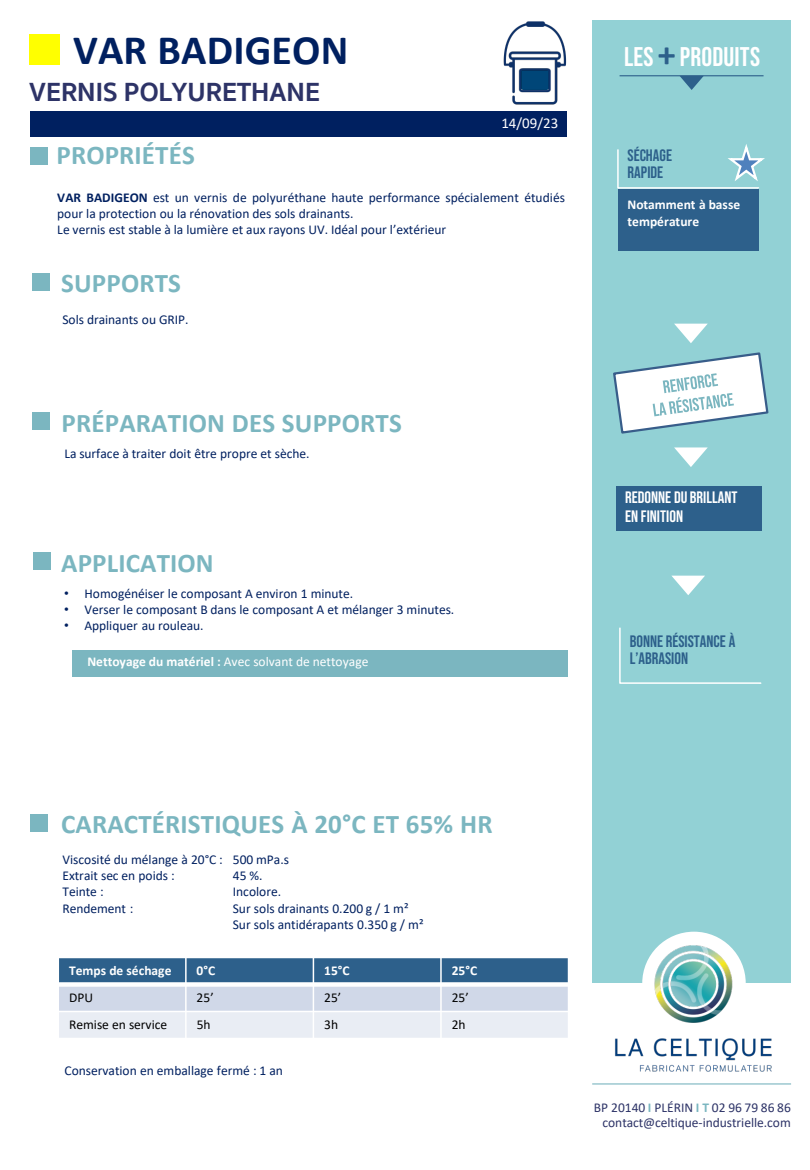
<style>
.page{position:relative;width:810px;height:1170px;background:#fff}
.page>*{position:absolute;margin:0;border:0;box-sizing:border-box;transform-origin:0 0}
.t1{font:700 42px "Calibri";letter-spacing:.005em;color:#002060}
.t2{font:700 27px "Calibri";letter-spacing:.005em;color:#7bb6c0}
.t3{font:700 27px "Sukhumvit Set";color:#2d3367}
.t4{font:27px "Bebas Neue";letter-spacing:.005em;color:#fff}
.t5{font:16.5px/16.4px "Bebas Neue";color:#2d608b}
.t6{font:16.5px/19.8px "Bebas Neue";color:#fff}
.t7{font:15px "Calibri";color:#fff}
.t8{font:13.5px/16.2px "Calibri";color:#002060}
.t9{font:13.5px/15px "Calibri";color:#2d3367;text-align:right}
.t10{font:700 13.5px/16.2px "Calibri";color:#fff}
.t11{font:13.5px "Calibri";color:#fff}
.t12{font:13.5px "Calibri";color:#000}
.s1{font-weight:700}
.s2{font-family:"Arial"}
.s3{font-family:"Calibri";font-weight:700;font-size:36px;color:#2d608b}
.s4{font-weight:700;color:#7bb6c0}
</style>
<div class="page">
<img style="left:503px;top:21px;width:64px;height:84px">
<div style="left:592px;top:20px;width:199px;height:963px;background:#92d1d5"></div>
<div style="left:31px;top:112px;width:536px;height:25px;background:#002060"></div>
<div style="left:30px;top:34px;width:30px;height:31px;background:#ff0"></div>
<div style="left:72px;top:650px;width:496px;height:26px;background:#7bb6c0"></div>
<div style="left:30px;top:148px;width:18px;height:17px;background:#7bb6c0"></div>
<div style="left:32px;top:273px;width:17px;height:18px;background:#7bb6c0"></div>
<div style="left:33px;top:552px;width:18px;height:18px;background:#7bb6c0"></div>
<div style="left:30px;top:814px;width:18px;height:17px;background:#7bb6c0"></div>
<hr style="left:620px;top:75px;width:144px;height:1px;background:#2d608b">
<svg style="left:680px;top:76px;width:24px;height:14px"></svg>
<svg style="left:674px;top:324px;width:34px;height:19px"></svg>
<div style="left:617px;top:486px;width:145px;height:44px;background:#2d608b"></div>
<svg style="left:674px;top:447px;width:34px;height:20px"></svg>
<svg style="left:613px;top:352px;width:156px;height:82px"></svg>
<div style="left:618px;top:189px;width:141px;height:62px;background:#2d608b"></div>
<svg style="left:617px;top:144px;width:148px;height:45px"></svg>
<hr style="left:592px;top:1083px;width:199px;height:2px;background:#7bb6c0">
<img style="left:599px;top:931px;width:190px;height:154px">
<div style="left:32px;top:412px;width:18px;height:18px;background:#7bb6c0"></div>
<svg style="left:619px;top:627px;width:143px;height:57px"></svg>
<svg style="left:672px;top:576px;width:33px;height:19px"></svg>
<div style="left:58px;top:957px;width:128px;height:27px;background:#2d608b"></div>
<div style="left:186px;top:957px;width:127px;height:27px;background:#2d608b"></div>
<div style="left:313px;top:957px;width:128px;height:27px;background:#2d608b"></div>
<div style="left:441px;top:957px;width:128px;height:27px;background:#2d608b"></div>
<div style="left:58px;top:984px;width:128px;height:27px;background:#d0d8e8"></div>
<div style="left:186px;top:984px;width:127px;height:27px;background:#d0d8e8"></div>
<div style="left:313px;top:984px;width:128px;height:27px;background:#d0d8e8"></div>
<div style="left:441px;top:984px;width:128px;height:27px;background:#d0d8e8"></div>
<div style="left:58px;top:1011px;width:128px;height:27px;background:#e9edf4"></div>
<div style="left:186px;top:1011px;width:127px;height:27px;background:#e9edf4"></div>
<div style="left:313px;top:1011px;width:128px;height:27px;background:#e9edf4"></div>
<div style="left:441px;top:1011px;width:128px;height:27px;background:#e9edf4"></div>
<hr style="left:185px;top:957px;width:2px;height:82px;background:#fff">
<hr style="left:313px;top:957px;width:1px;height:82px;background:#fff">
<hr style="left:440px;top:957px;width:2px;height:82px;background:#fff">
<div style="left:58px;top:982px;width:511px;height:5px;background:#fff"></div>
<hr style="left:58px;top:1011px;width:511px;height:1px;background:#fff">
<hr style="left:58px;top:957px;width:1px;height:82px;background:#fff">
<hr style="left:568px;top:957px;width:1px;height:82px;background:#fff">
<hr style="left:58px;top:957px;width:511px;height:1px;background:#fff">
<h1 class="t1" style="left:73px;top:20px;width:277px">VAR BADIGEON</h1>
<p class="t3" style="left:29px;top:72px;width:292px">VERNIS POLYURETHANE</p>
<p class="t2" style="left:56px;top:136px;width:140px">PROPRIÉTÉS</p>
<p class="t7" style="left:501px;top:113px;width:58px">14/09/23</p>
<p class="t8" style="left:57px;top:189px;width:509px"><span class="s1">VAR BADIGEON</span> est un vernis de polyuréthane haute performance spécialement étudiés pour la protection ou la rénovation des sols drainants.</p>
<p class="t8" style="left:57px;top:221px;width:390px">Le vernis est stable à la lumière et aux rayons UV. Idéal pour l’extérieur</p>
<p class="t2" style="left:61px;top:264px;width:121px">SUPPORTS</p>
<p class="t8" style="left:62px;top:311px;width:128px">Sols drainants ou GRIP.</p>
<p class="t2" style="left:62px;top:404px;width:342px">PRÉPARATION DES SUPPORTS</p>
<p class="t8" style="left:64px;top:445px;width:247px">La surface à traiter doit être propre et sèche.</p>
<p class="t2" style="left:61px;top:544px;width:154px">APPLICATION</p>
<p class="t8" style="left:64px;top:585px;width:291px"><span class="s2">•</span> Homogénéiser le composant A environ 1 minute.</p>
<p class="t8" style="left:64px;top:601px;width:392px"><span class="s2">•</span> Verser le composant B dans le composant A et mélanger 3 minutes.</p>
<p class="t8" style="left:64px;top:617px;width:141px"><span class="s2">•</span> Appliquer au rouleau.</p>
<p class="t11" style="left:87px;top:652px;width:283px"><span class="s1">Nettoyage du matériel :</span> Avec solvant de nettoyage</p>
<p class="t4" style="left:624px;top:41px;width:138px">LES <span class="s3">+</span> PRODUITS</p>
<p class="t5" style="left:628px;top:147px;width:46px">SÉCHAGE</p>
<p class="t5" style="left:628px;top:164px;width:37px">RAPIDE</p>
<p class="t10" style="left:628px;top:197px;width:114px">Notamment à basse température</p>
<p class="t6" style="left:625px;top:487px;width:114px">REDONNE DU BRILLANT<br>EN FINITION</p>
<p class="t5" style="left:630px;top:633px;width:107px">BONNE RÉSISTANCE À<br>L’ABRASION</p>
<p class="t2" style="left:61px;top:805px;width:433px">CARACTÉRISTIQUES À 20°C ET 65% HR</p>
<p class="t8" style="left:62px;top:851px;width:228px">Viscosité du mélange à 20°C : 500 mPa.s</p>
<p class="t8" style="left:62px;top:867px;width:114px">Extrait sec en poids :</p>
<p class="t8" style="left:233px;top:867px;width:31px">45 %.</p>
<p class="t8" style="left:62px;top:883px;width:43px">Teinte :</p>
<p class="t8" style="left:233px;top:883px;width:50px">Incolore.</p>
<p class="t8" style="left:62px;top:900px;width:72px">Rendement :</p>
<p class="t8" style="left:233px;top:900px;width:177px">Sur sols drainants 0.200 g / 1 m²</p>
<p class="t8" style="left:233px;top:916px;width:192px">Sur sols antidérapants 0.350 g / m²</p>
<p class="t10" style="left:69px;top:963px;width:104px">Temps de séchage</p>
<p class="t10" style="left:197px;top:963px;width:20px">0°C</p>
<p class="t10" style="left:324px;top:963px;width:27px">15°C</p>
<p class="t10" style="left:452px;top:963px;width:27px">25°C</p>
<p class="t12" style="left:69px;top:989px;width:25px">DPU</p>
<p class="t12" style="left:197px;top:989px;width:19px">25’</p>
<p class="t12" style="left:324px;top:989px;width:19px">25’</p>
<p class="t12" style="left:452px;top:989px;width:19px">25’</p>
<p class="t12" style="left:69px;top:1016px;width:100px">Remise en service</p>
<p class="t12" style="left:197px;top:1016px;width:15px">5h</p>
<p class="t12" style="left:324px;top:1016px;width:15px">3h</p>
<p class="t12" style="left:452px;top:1016px;width:15px">2h</p>
<p class="t8" style="left:64px;top:1062px;width:220px">Conservation en emballage fermé : 1 an</p>
<p class="t9" style="left:594px;top:1100px;width:198px">BP 20140 <span class="s4">I</span> PLÉRIN <span class="s4">I T</span> 02 96 79 86 86 contact@celtique-industrielle.com</p>
</div>
